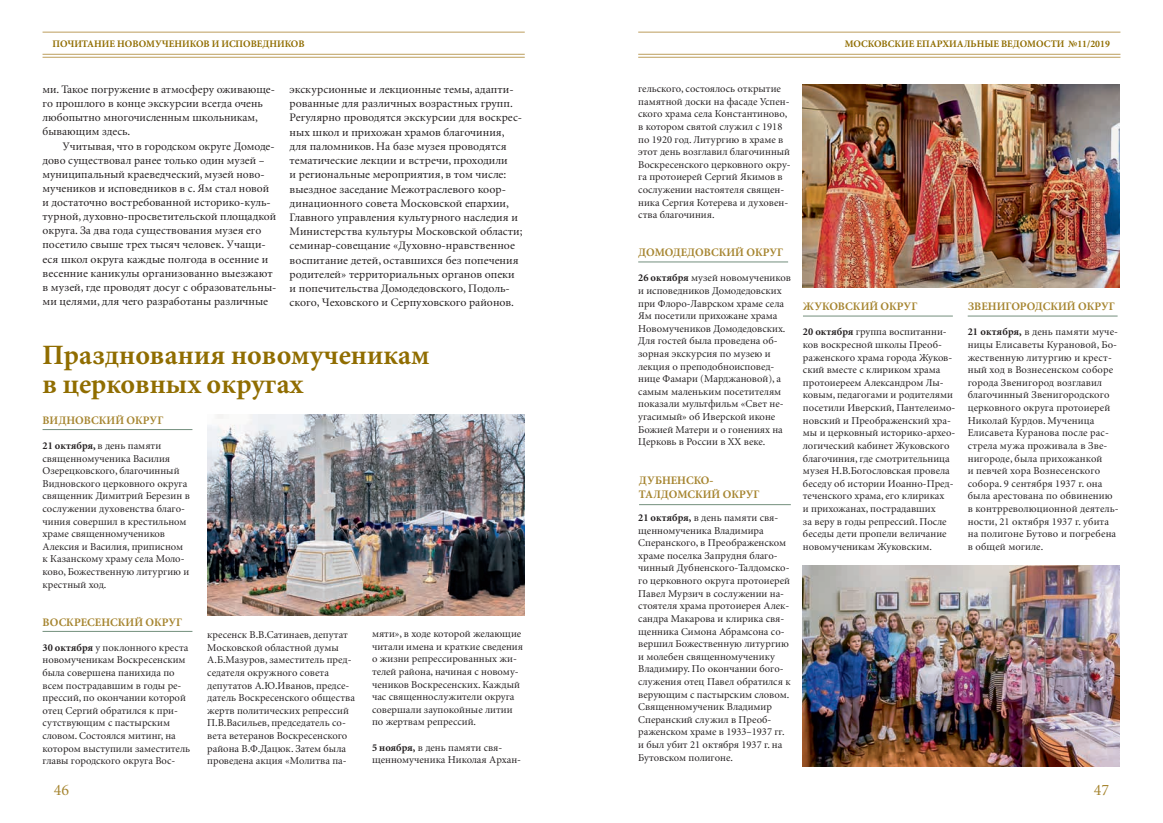
<style>
.page{position:relative;width:1163px;height:823px;background:#fff}
.page>*{position:absolute;margin:0;border:0;box-sizing:border-box;transform-origin:0 0}
.t1{font:700 28px/29px "Minion Cyr";color:#906d00}
.t2{font:16px "Minion Cyr";color:#a68530}
.t3{font:11.5px/14.2px "Minion Cyr";color:#231f20}
.t4{font:700 11.5px/13.8px "Minion Cyr";color:#a68530}
.t5{font:10.5px/12.6px "Minion Cyr";color:#231f20}
.t6{font:700 10px "Minion Cyr";color:#906d00}
.s1{font-weight:700}
</style>
<div class="page">
<hr style="left:43px;top:54px;width:481px;height:1px;background:#bc9e5d">
<hr style="left:638px;top:54px;width:482px;height:1px;background:#bc9e5d">
<hr style="left:43px;top:32px;width:481px;height:1px;background:#bc9e5d">
<hr style="left:638px;top:32px;width:482px;height:1px;background:#bc9e5d">
<hr style="left:43px;top:57px;width:481px;height:1px;background:#bc9e5d">
<hr style="left:638px;top:57px;width:482px;height:1px;background:#bc9e5d">
<hr style="left:43px;top:429px;width:149px;height:1px;background:#738f7d">
<hr style="left:43px;top:630px;width:149px;height:1px;background:#738f7d">
<img style="left:208px;top:414px;width:316px;height:200px">
<hr style="left:638px;top:261px;width:150px;height:1px;background:#738f7d">
<hr style="left:802px;top:315px;width:150px;height:1px;background:#738f7d">
<hr style="left:967px;top:315px;width:150px;height:1px;background:#738f7d">
<img style="left:802px;top:84px;width:317px;height:203px">
<img style="left:802px;top:565px;width:317px;height:200px">
<hr style="left:639px;top:504px;width:151px;height:1px;background:#738f7d">
<p class="t6" style="left:53px;top:38px;width:253px">ПОЧИТАНИЕ НОВОМУЧЕНИКОВ И ИСПОВЕДНИКОВ</p>
<p class="t6" style="left:844px;top:37px;width:266px">МОСКОВСКИЕ ЕПАРХИАЛЬНЫЕ ВЕДОМОСТИ №11/2019</p>
<p class="t3" style="left:43px;top:82px;width:234px">ми. Такое погружение в атмосферу оживающе&shy;го прошлого в конце экскурсии всегда очень любопытно многочисленным школьникам, бывающим здесь.</p>
<p class="t3" style="left:43px;top:138px;width:235px;text-indent:20px">Учитывая, что в городском округе Домоде&shy;дово существовал ранее только один музей – муниципальный краеведческий, музей ново&shy;мучеников и исповедников в с. Ям стал новой и достаточно востребованной историко-куль&shy;турной, духовно-просветительской площадкой округа. За два года существования музея его посетило свыше трех тысяч человек. Учащи&shy;еся школ округа каждые полгода в осенние и весенние каникулы организованно выезжают в музей, где проводят досуг с образовательны&shy;ми целями, для чего разработаны различные</p>
<p class="t5" style="left:638px;top:82px;width:154px">гельского, состоялось открытие памятной доски на фасаде Успен&shy;ского храма села Константиново, в котором святой служил с 1918 по 1920 год. Литургию в храме в этот день возглавил благочинный<br>Воскресенского церковного окру&shy;га протоиерей Сергий Якимов в сослужении настоятеля священ&shy;ника Сергия Котерева и духовен&shy;ства благочиния.</p>
<p class="t4" style="left:638px;top:245px;width:146px">ДОМОДЕДОВСКИЙ ОКРУГ</p>
<p class="t5" style="left:638px;top:271px;width:154px"><span class="s1">26 октября</span> музей новомучеников и исповедников Домодедовских при Флоро-Лаврском храме села<br>Ям посетили прихожане храма<br>Новомучеников Домодедовских.<br>Для гостей была проведена об&shy;зорная экскурсия по музею и лекция о преподобноисповед&shy;нице Фамари (Марджановой), а самым маленьким посетителям показали мультфильм «Свет не&shy;угасимый» об Иверской иконе<br>Божией Матери и о гонениях на<br>Церковь в России в XX веке.</p>
<p class="t3" style="left:289px;top:82px;width:234px">экскурсионные и лекционные темы, адапти&shy;рованные для различных возрастных групп.<br>Регулярно проводятся экскурсии для воскрес&shy;ных школ и прихожан храмов благочиния, для паломников. На базе музея проводятся тематические лекции и встречи, проходили<br>и региональные мероприятия, в том числе: выездное заседание Межотраслевого коор&shy;динационного совета Московской епархии, Главного управления культурного наследия и Министерства культуры Московской области; семинар-совещание «Духовно-нравственное воспитание детей, оставшихся без попечения родителей» территориальных органов опеки и попечительства Домодедовского, Подоль&shy;ского, Чеховского и Серпуховского районов.</p>
<p class="t4" style="left:802px;top:299px;width:116px">ЖУКОВСКИЙ ОКРУГ</p>
<p class="t5" style="left:802px;top:325px;width:154px"><span class="s1">20 октября</span> группа воспитанни&shy;ков воскресной школы Преоб&shy;раженского храма города Жуков&shy;ский вместе с клириком храма протоиереем Александром Лы&shy;ковым, педагогами и родителями посетили Иверский, Пантелеимо&shy;новский и Преображенский хра&shy;мы и церковный историко-архео&shy;логический кабинет Жуковского благочиния, где смотрительница музея Н.В.Богословская провела беседу об истории Иоанно-Пред&shy;теченского храма, его клириках<br>и прихожанах, пострадавших<br>за веру в годы репрессий. После беседы дети пропели величание новомученикам Жуковским.</p>
<p class="t4" style="left:967px;top:299px;width:149px">ЗВЕНИГОРОДСКИЙ ОКРУГ</p>
<p class="t5" style="left:967px;top:325px;width:153px"><span class="s1">21 октября,</span> в день памяти муче&shy;ницы Елисаветы Курановой, Бо&shy;жественную литургию и крест&shy;ный ход в Вознесенском соборе города Звенигород возглавил благочинный Звенигородского церковного округа протоиерей<br>Николай Курдов. Мученица<br>Елисавета Куранова после рас&shy;стрела мужа проживала в Зве&shy;нигороде, была прихожанкой<br>и певчей хора Вознесенского собора. 9 сентября 1937 г. она была арестована по обвинению в контрреволюционной деятель&shy;ности, 21 октября 1937 г. убита на полигоне Бутово и погребена в общей могиле.</p>
<h1 class="t1" style="left:43px;top:339px;width:388px">Празднования новомученикам в церковных округах</h1>
<p class="t4" style="left:43px;top:412px;width:122px">ВИДНОВСКИЙ ОКРУГ</p>
<p class="t5" style="left:43px;top:439px;width:149px"><span class="s1">21 октября,</span> в день памяти священномученика Василия<br>Озерецковского, благочинный<br>Видновского церковного округа священник Димитрий Березин в сослужении духовенства благо&shy;чиния совершил в крестильном храме священномучеников<br>Алексия и Василия, приписном к Казанскому храму села Моло&shy;ково, Божественную литургию и крестный ход.</p>
<p class="t4" style="left:43px;top:614px;width:141px">ВОСКРЕСЕНСКИЙ ОКРУГ</p>
<p class="t5" style="left:43px;top:640px;width:149px"><span class="s1">30 октября</span> у поклонного креста новомученикам Воскресенским была совершена панихида по всем пострадавшим в годы ре&shy;прессий, по окончании которой отец Сергий обратился к при&shy;сутствующим с пастырским словом. Состоялся митинг, на котором выступили заместитель главы городского округа Вос-</p>
<p class="t4" style="left:639px;top:473px;width:122px">ДУБНЕНСКО-<br>ТАЛДОМСКИЙ ОКРУГ</p>
<p class="t5" style="left:638px;top:511px;width:154px"><span class="s1">21 октября,</span> в день памяти свя&shy;щенномученика Владимира<br>Сперанского, в Преображенском храме поселка Запрудня благо&shy;чинный Дубненского-Талдомско&shy;го церковного округа протоиерей<br>Павел Мурзич в сослужении на&shy;стоятеля храма протоиерея Алек&shy;сандра Макарова и клирика свя&shy;щенника Симона Абрамсона со&shy;вершил Божественную литургию и молебен священномученику<br>Владимиру. По окончании бого&shy;служения отец Павел обратился к верующим с пастырским словом.<br>Священномученик Владимир<br>Сперанский служил в Преоб&shy;раженском храме в 1933–1937 гг. и был убит 21 октября 1937 г. на<br>Бутовском полигоне.</p>
<p class="t5" style="left:207px;top:628px;width:149px">кресенск В.В.Сатинаев, депутат<br>Московской областной думы<br>А.Б.Мазуров, заместитель пред&shy;седателя окружного совета депутатов А.Ю.Иванов, предсе&shy;датель Воскресенского общества жертв политических репрессий<br>П.В.Васильев, председатель со&shy;вета ветеранов Воскресенского района В.Ф.Дацюк. Затем была проведена акция «Молитва па-</p>
<p class="t5" style="left:372px;top:627px;width:152px">мяти», в ходе которой желающие читали имена и краткие сведения о жизни репрессированных жи&shy;телей района, начиная с новому&shy;чеников Воскресенских. Каждый час священнослужители округа совершали заупокойные литии по жертвам репрессий.</p>
<p class="t5" style="left:372px;top:740px;width:150px"><span class="s1">5 ноября,</span> в день памяти свя&shy;щенномученика Николая Архан-</p>
<h2 class="t2" style="left:54px;top:780px;width:17px">46</h2>
<h2 class="t2" style="left:1093px;top:780px;width:17px">47</h2>
</div>
